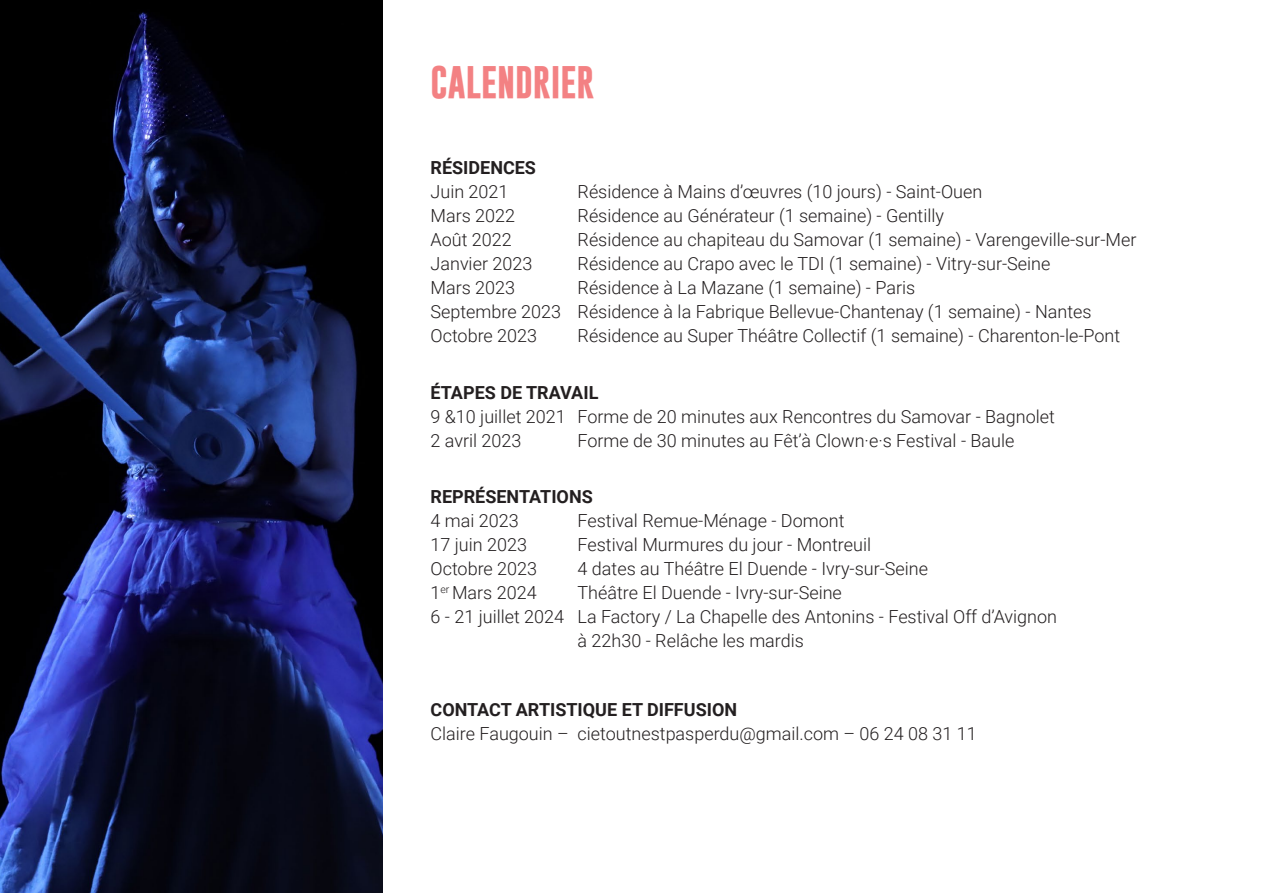
<style>
.page{position:relative;width:1263px;height:893px;background:#fff}
.page>*{position:absolute;margin:0;border:0;box-sizing:border-box;transform-origin:0 0}
.t1{font:700 33px "Gobold";color:#f38183}
.t2{font:300 18px/24px "Roboto";color:#231f20}
.t3{font:700 18px "Roboto";color:#231f20}
</style>
<div class="page">
<img style="left:0;top:0;width:383px;height:893px">
<p class="t1" style="left:431px;top:61px;width:165px">CALENDRIER</p>
<p class="t3" style="left:431px;top:155px;width:107px">RÉSIDENCES</p>
<p class="t2" style="left:431px;top:179px;width:79px">Juin 2021</p>
<p class="t2" style="left:578px;top:179px;width:406px">Résidence à Mains d’œuvres (10 jours) - Saint-Ouen</p>
<p class="t2" style="left:431px;top:203px;width:86px">Mars 2022</p>
<p class="t2" style="left:578px;top:203px;width:368px">Résidence au Générateur (1 semaine) - Gentilly</p>
<p class="t2" style="left:431px;top:227px;width:83px">Août 2022</p>
<p class="t2" style="left:578px;top:227px;width:560px">Résidence au chapiteau du Samovar (1 semaine) - Varengeville-sur-Mer</p>
<p class="t2" style="left:431px;top:251px;width:103px">Janvier 2023</p>
<p class="t2" style="left:578px;top:251px;width:474px">Résidence au Crapo avec le TDI (1 semaine) - Vitry-sur-Seine</p>
<p class="t2" style="left:431px;top:275px;width:86px">Mars 2023</p>
<p class="t2" style="left:578px;top:275px;width:339px">Résidence à La Mazane (1 semaine) - Paris</p>
<p class="t2" style="left:431px;top:299px;width:662px">Septembre 2023 Résidence à la Fabrique Bellevue-Chantenay (1 semaine) - Nantes</p>
<p class="t2" style="left:431px;top:323px;width:108px">Octobre 2023</p>
<p class="t2" style="left:578px;top:323px;width:544px">Résidence au Super Théâtre Collectif (1 semaine) - Charenton-le-Pont</p>
<p class="t3" style="left:431px;top:380px;width:169px">ÉTAPES DE TRAVAIL</p>
<p class="t2" style="left:431px;top:404px;width:626px">9 &amp;10 juillet 2021 Forme de 20 minutes aux Rencontres du Samovar - Bagnolet</p>
<p class="t2" style="left:431px;top:428px;width:92px">2 avril 2023</p>
<p class="t2" style="left:578px;top:428px;width:438px">Forme de 30 minutes au Fêt’à Clown·e·s Festival - Baule</p>
<p class="t3" style="left:431px;top:484px;width:164px">REPRÉSENTATIONS</p>
<p class="t2" style="left:431px;top:508px;width:90px">4 mai 2023</p>
<p class="t2" style="left:578px;top:508px;width:268px">Festival Remue-Ménage - Domont</p>
<p class="t2" style="left:431px;top:532px;width:98px">17 juin 2023</p>
<p class="t2" style="left:578px;top:532px;width:295px">Festival Murmures du jour - Montreuil</p>
<p class="t2" style="left:431px;top:556px;width:108px">Octobre 2023</p>
<p class="t2" style="left:578px;top:556px;width:352px">4 dates au Théâtre El Duende - Ivry-sur-Seine</p>
<p class="t2" style="left:431px;top:580px;width:108px">1<sup>er</sup> Mars 2024</p>
<p class="t2" style="left:578px;top:580px;width:266px">Théâtre El Duende - Ivry-sur-Seine</p>
<p class="t2" style="left:578px;top:604px;width:481px;text-indent:-147px">6 - 21 juillet 2024 La Factory / La Chapelle des Antonins - Festival Off d’Avignon à 22h30 - Relâche les mardis</p>
<p class="t3" style="left:431px;top:697px;width:308px">CONTACT ARTISTIQUE ET DIFFUSION</p>
<p class="t2" style="left:431px;top:721px;width:548px">Claire Faugouin – cietoutnestpasperdu@gmail.com – 06 24 08 31 11</p>
</div>
